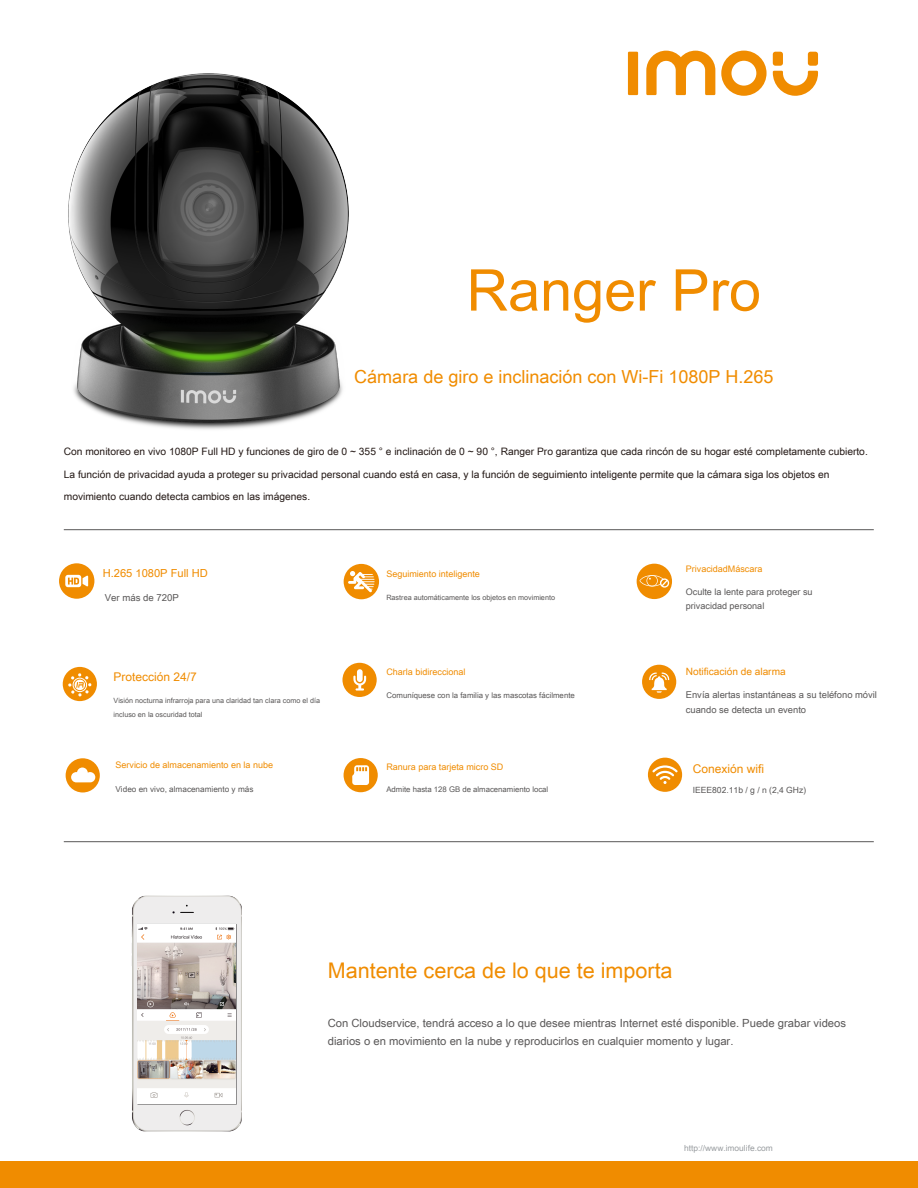
<style>
.page{position:relative;width:918px;height:1188px;background:#fff}
.page>*{position:absolute;margin:0;border:0;box-sizing:border-box;transform-origin:0 0}
.t1{font:57.6px "Arial Unicode MS";color:#f08c00}
.t2{font:21.6px "Arial Unicode MS";color:#f08c00}
.t3{font:18px "Arial Unicode MS";color:#f08c00}
.t4{font:12px "Arial Unicode MS";color:#f08c00}
.t5{font:11.25px/18px "Arial Unicode MS";color:#595757}
.t6{font:11.1px "Arial Unicode MS";color:#f08c00}
.t7{font:10.2px "Arial Unicode MS";color:#231815}
.t8{font:10.05px "Arial Unicode MS";color:#f08c00}
.t9{font:9.6px "Arial Unicode MS";color:#595757}
.t10{font:9.3px/14.4px "Arial Unicode MS";color:#595757}
.t11{font:9px "Arial Unicode MS";color:#f08c00}
.t12{font:9px/14.4px "Arial Unicode MS";color:#595757}
.t13{font:8.55px "Arial Unicode MS";color:#595757}
.t14{font:8.4px "Arial Unicode MS";color:#999da0}
.t15{font:8.25px "Arial Unicode MS";color:#595757}
.t16{font:7.8px "Arial Unicode MS";color:#595757}
.t17{font:7.2px/14px "Arial Unicode MS";color:#595757}
</style>
<div class="page">
<div style="left:66px;top:758px;width:34px;height:34px;background:#f08c00;border-radius:50%"></div>
<hr style="left:64px;top:841px;width:810px;height:1px;background:#595757">
<hr style="left:64px;top:529px;width:810px;height:1px;background:#595757">
<div style="left:59px;top:563px;width:35px;height:36px;background:#f08c00;border-radius:50%"></div>
<svg style="left:65px;top:575px;width:23px;height:12px"></svg>
<div style="left:63px;top:667px;width:34px;height:34px;background:#f08c00;border-radius:50%"></div>
<svg style="left:68px;top:673px;width:24px;height:24px"></svg>
<div style="left:342px;top:663px;width:35px;height:34px;background:#f08c00;border-radius:50%"></div>
<svg style="left:353px;top:669px;width:13px;height:22px"></svg>
<img style="left:132px;top:896px;width:110px;height:235px">
<svg style="left:137px;top:924px;width:100px;height:181px"></svg>
<img style="left:138px;top:927px;width:98px;height:172px">
<hr style="left:138px;top:924px;width:98px;height:3px;background:#fff">
<div style="left:138px;top:1099px;width:98px;height:5px;background:#fff"></div>
<div style="left:0;top:1161px;width:918px;height:27px;background:#f08c00"></div>
<svg style="left:71px;top:768px;width:24px;height:14px"></svg>
<div style="left:648px;top:758px;width:34px;height:34px;background:#f08c00;border-radius:50%"></div>
<svg style="left:652px;top:765px;width:26px;height:19px"></svg>
<div style="left:344px;top:758px;width:34px;height:34px;background:#f08c00;border-radius:50%"></div>
<svg style="left:352px;top:765px;width:17px;height:20px"></svg>
<div style="left:642px;top:665px;width:34px;height:34px;background:#f08c00;border-radius:50%"></div>
<svg style="left:649px;top:673px;width:20px;height:20px"></svg>
<div style="left:628px;top:52px;width:10px;height:43px;background:#f08c00"></div>
<svg style="left:721px;top:51px;width:46px;height:45px"></svg>
<div style="left:773px;top:52px;width:10px;height:14px;background:#f08c00;border-radius:3px"></div>
<div style="left:808px;top:52px;width:10px;height:14px;background:#f08c00;border-radius:3px"></div>
<svg style="left:773px;top:71px;width:45px;height:25px"></svg>
<svg style="left:646px;top:51px;width:69px;height:44px"></svg>
<div style="left:637px;top:564px;width:35px;height:35px;background:#f08c00;border-radius:50%"></div>
<svg style="left:640px;top:575px;width:29px;height:13px"></svg>
<div style="left:344px;top:564px;width:35px;height:35px;background:#f08c00;border-radius:50%"></div>
<svg style="left:348px;top:571px;width:27px;height:21px"></svg>
<img style="left:68px;top:73px;width:281px;height:357px">
<h1 class="t1" style="left:466px;top:249px;width:296px">Ranger Pro</h1>
<h3 class="t3" style="left:354px;top:364px;width:421px">Cámara de giro e inclinación con Wi-Fi 1080P H.265</h3>
<p class="t7" style="left:64px;top:444px;width:806px">Con monitoreo en vivo 1080P Full HD y funciones de giro de 0 ~ 355 ° e inclinación de 0 ~ 90 °, Ranger Pro garantiza que cada rincón de su hogar esté completamente cubierto.</p>
<p class="t7" style="left:64px;top:467px;width:767px">La función de privacidad ayuda a proteger su privacidad personal cuando está en casa, y la función de seguimiento inteligente permite que la cámara siga los objetos en</p>
<p class="t7" style="left:64px;top:489px;width:248px">movimiento cuando detecta cambios en las imágenes.</p>
<p class="t6" style="left:103px;top:565px;width:107px">H.265 1080P Full HD</p>
<p class="t11" style="left:386px;top:568px;width:95px">Seguimiento inteligente</p>
<p class="t11" style="left:686px;top:563px;width:78px">PrivacidadMáscara</p>
<p class="t9" style="left:105px;top:590px;width:76px">Ver más de 720P</p>
<p class="t17" style="left:386px;top:590px;width:170px">Rastrea automáticamente los objetos en movimiento</p>
<p class="t12" style="left:686px;top:584px;width:128px">Oculte la lente para proteger su privacidad personal</p>
<p class="t4" style="left:114px;top:668px;width:85px">Protección 24/7</p>
<p class="t11" style="left:386px;top:666px;width:81px">Charla bidireccional</p>
<p class="t8" style="left:686px;top:665px;width:101px">Notificación de alarma</p>
<p class="t17" style="left:114px;top:693px;width:208px">Visión nocturna infrarroja para una claridad tan clara como el día incluso en la oscuridad total</p>
<p class="t16" style="left:386px;top:689px;width:190px">Comuníquese con la familia y las mascotas fácilmente</p>
<p class="t10" style="left:686px;top:687px;width:193px">Envía alertas instantáneas a su teléfono móvil cuando se detecta un evento</p>
<p class="t11" style="left:115px;top:758px;width:159px">Servicio de almacenamiento en la nube</p>
<p class="t11" style="left:386px;top:761px;width:119px">Ranura para tarjeta micro SD</p>
<p class="t4" style="left:693px;top:761px;width:73px">Conexión wifi</p>
<p class="t15" style="left:115px;top:783px;width:139px">Video en vivo, almacenamiento y más</p>
<p class="t16" style="left:386px;top:783px;width:163px">Admite hasta 128 GB de almacenamiento local</p>
<p class="t13" style="left:693px;top:784px;width:115px">IEEE802.11b / g / n (2,4 GHz)</p>
<h2 class="t2" style="left:328px;top:955px;width:346px">Mantente cerca de lo que te importa</h2>
<p class="t5" style="left:328px;top:1014px;width:520px">Con Cloudservice, tendrá acceso a lo que desee mientras Internet esté disponible. Puede grabar videos diarios o en movimiento en la nube y reproducirlos en cualquier momento y lugar.</p>
<p class="t14" style="left:684px;top:1142px;width:90px">http://www.imoulife.com</p>
</div>
